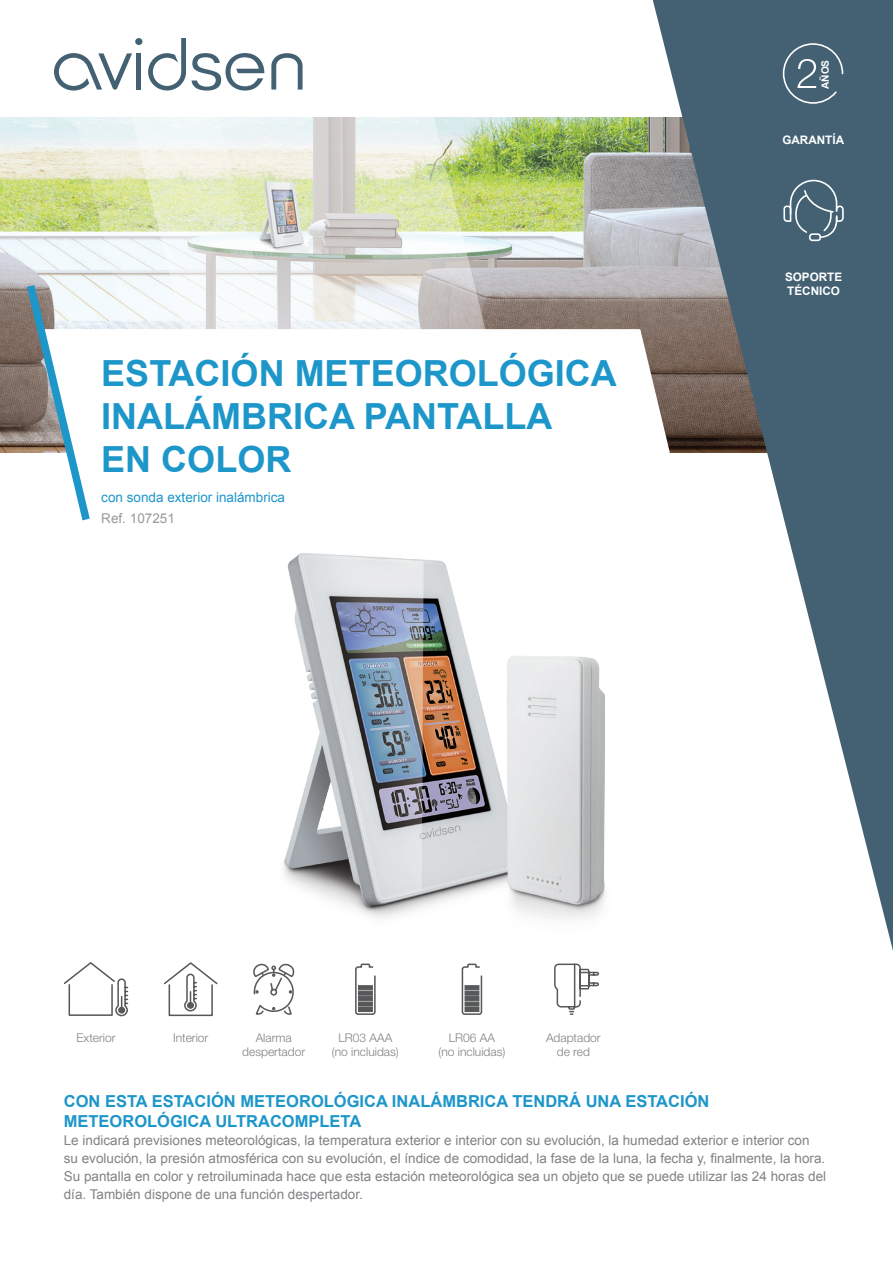
<style>
.page{position:relative;width:893px;height:1263px;background:#fff}
.page>*{position:absolute;margin:0;border:0;box-sizing:border-box;transform-origin:0 0}
.t1{font:700 36px/43.2px "Arial";color:#1d96c9}
.t2{font:700 16.5px/19.8px "Arial";color:#1d96c9}
.t3{font:13.5px/18px "Arial";color:#808285}
.t4{font:13.5px "Arial";color:#1d96c9}
.t5{font:13.5px "Arial";color:#97999c}
.t6{font:300 12px/13.5px "Helvetica Neue LT Std";color:#808285;text-align:center}
.t7{font:700 11.7px/14px "Arial";color:#fff}
.t8{font:700 10.2px "Arial";color:#fff}
</style>
<div class="page">
<img style="left:283px;top:553px;width:205px;height:365px">
<img style="left:488px;top:656px;width:118px;height:264px">
<img style="left:0;top:118px;width:653px;height:335px">
<img style="left:288px;top:117px;width:214px;height:212px">
<svg style="left:62px;top:69px;width:226px;height:260px"></svg>
<svg style="left:95px;top:329px;width:558px;height:124px"></svg>
<svg style="left:653px;top:0;width:240px;height:951px"></svg>
<svg style="left:22px;top:277px;width:73px;height:244px"></svg>
<svg style="left:192px;top:53px;width:72px;height:38px"></svg>
<div style="left:136px;top:53px;width:5px;height:37px;background:#436173"></div>
<svg style="left:271px;top:53px;width:32px;height:37px"></svg>
<div style="left:135px;top:38px;width:7px;height:7px;background:#436173;border-radius:50%"></div>
<svg style="left:54px;top:53px;width:78px;height:38px"></svg>
<svg style="left:148px;top:38px;width:38px;height:52px"></svg>
<div style="left:783px;top:0;width:110px;height:241px;background:#436173"></div>
<svg style="left:355px;top:963px;width:21px;height:52px"></svg>
<svg style="left:461px;top:963px;width:22px;height:52px"></svg>
<svg style="left:554px;top:963px;width:45px;height:52px"></svg>
<svg style="left:253px;top:963px;width:42px;height:52px"></svg>
<svg style="left:164px;top:962px;width:54px;height:55px"></svg>
<svg style="left:63px;top:962px;width:66px;height:55px"></svg>
<p class="t8" style="left:818px;top:89px;width:31px;rotate:-90deg">AÑOS</p>
<p class="t7" style="left:782px;top:133px;width:63px">GARANTÍA</p>
<h1 class="t1" style="left:101px;top:352px;width:517px">ESTACIÓN METEOROLÓGICA<br>INALÁMBRICA PANTALLA<br>EN COLOR</h1>
<p class="t4" style="left:101px;top:488px;width:185px">con sonda exterior inalámbrica</p>
<p class="t5" style="left:101px;top:509px;width:75px">Ref. 107251</p>
<p class="t7" style="left:785px;top:270px;width:59px">SOPORTE<br>TÉCNICO</p>
<p class="t6" style="left:76px;top:1031px;width:41px">Exterior</p>
<p class="t6" style="left:173px;top:1031px;width:37px">Interior</p>
<p class="t6" style="left:242px;top:1031px;width:64px">Alarma despertador</p>
<p class="t6" style="left:332px;top:1031px;width:68px">LR03 AAA (no incluidas)</p>
<p class="t6" style="left:438px;top:1031px;width:68px">LR06 AA<br>(no incluidas)</p>
<p class="t6" style="left:546px;top:1031px;width:56px">Adaptador de red</p>
<p class="t2" style="left:64px;top:1092px;width:647px">CON ESTA ESTACIÓN METEOROLÓGICA INALÁMBRICA TENDRÁ UNA ESTACIÓN<br>METEOROLÓGICA ULTRACOMPLETA</p>
<p class="t3" style="left:64px;top:1131px;width:764px">Le indicará previsiones meteorológicas, la temperatura exterior e interior con su evolución, la humedad exterior e interior con su evolución, la presión atmosférica con su evolución, el índice de comodidad, la fase de la luna, la fecha y, finalmente, la hora.<br>Su pantalla en color y retroiluminada hace que esta estación meteorológica sea un objeto que se puede utilizar las 24 horas del día. También dispone de una función despertador.</p>
</div>
